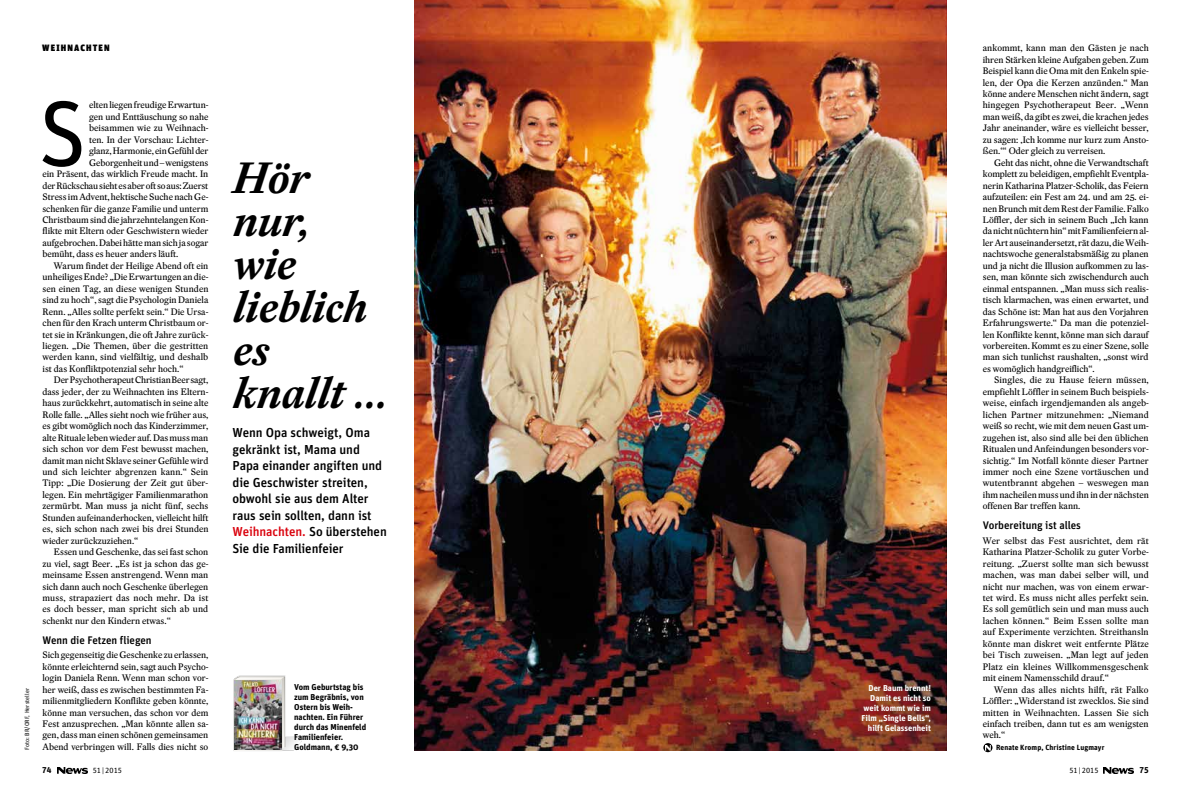
<style>
.page{position:relative;width:1191px;height:794px;background:#fff}
.page>*{position:absolute;margin:0;border:0;box-sizing:border-box;transform-origin:0 0}
.t1{font:92.3px "Unit OT";color:#000}
.t2{font:italic 600 42.8px/43px "Eudald News";letter-spacing:-.01em;color:#000}
.t3{font:500 13px/16.5px "Unit OT";letter-spacing:-.005em;color:#000}
.t4{font:500 11px "Unit OT";letter-spacing:-.005em;color:#000}
.t5{font:9.2px/11.5px "Eudald News";color:#000;text-align:justify}
.t6{font:900 9.2px "Unit OT";letter-spacing:.125em;color:#000}
.t7{font:700 8.5px/10px "Unit OT";color:#000}
.t8{font:700 8.5px/10px "Unit OT";color:#fff;text-align:right}
.t9{font:700 7.5px "Unit OT";letter-spacing:.015em;color:#000}
.t10{font:7.5px "Unit OT";letter-spacing:.005em;color:#000}
.t11{font:6px "Unit OT";letter-spacing:.005em;color:#000}
.s1{color:#da030e}
</style>
<div class="page">
<img style="left:58px;top:767px;width:30px;height:6px">
<img style="left:1103px;top:767px;width:30px;height:6px">
<img style="left:233px;top:675px;width:71px;height:76px">
<img style="left:235px;top:680px;width:46px;height:70px">
<img style="left:415px;top:0;width:531px;height:750px">
<svg style="left:983px;top:743px;width:9px;height:9px"></svg>
<svg style="left:985px;top:746px;width:6px;height:4px"></svg>
<p class="t11" style="left:23px;top:750px;width:63px;rotate:-90deg">Foto: BR/ORF, Hersteller</p>
<p class="t6" style="left:42px;top:42px;width:69px">WEIHNACHTEN</p>
<h1 class="t1" style="left:38px;top:75px;width:50px">S</h1>
<p class="t5" style="left:89px;top:99px;width:121px">elten liegen freudige Erwartun-</p>
<p class="t5" style="left:89px;top:111px;width:121px">gen und Enttäuschung so nahe</p>
<p class="t5" style="left:89px;top:122px;width:121px">beisammen wie zu Weihnach-</p>
<p class="t5" style="left:89px;top:134px;width:121px">ten. In der Vorschau: Lichter-</p>
<p class="t5" style="left:89px;top:145px;width:121px">glanz, Harmonie, ein Gefühl der</p>
<p class="t5" style="left:89px;top:157px;width:121px">Geborgenheit und – wenigstens</p>
<p class="t5" style="left:42px;top:168px;width:167px">ein Präsent, das wirklich Freude macht. In</p>
<p class="t5" style="left:42px;top:179px;width:167px">der Rückschau sieht es aber oft so aus: Zuerst</p>
<p class="t5" style="left:42px;top:191px;width:167px">Stress im Advent, hektische Suche nach Ge-</p>
<p class="t5" style="left:42px;top:202px;width:167px">schenken für die ganze Familie und unterm</p>
<p class="t5" style="left:42px;top:214px;width:167px">Christbaum sind die jahrzehntelangen Kon-</p>
<p class="t5" style="left:42px;top:225px;width:167px">flikte mit Eltern oder Geschwistern wieder</p>
<p class="t5" style="left:42px;top:237px;width:167px">aufgebrochen. Dabei hätte man sich ja sogar</p>
<p class="t5" style="left:42px;top:248px;width:137px">bemüht, dass es heuer anders läuft.</p>
<p class="t5" style="left:54px;top:260px;width:156px">Warum findet der Heilige Abend oft ein</p>
<p class="t5" style="left:42px;top:271px;width:167px">unheiliges Ende? „Die Erwartungen an die-</p>
<p class="t5" style="left:42px;top:282px;width:167px">sen einen Tag, an diese wenigen Stunden</p>
<p class="t5" style="left:42px;top:294px;width:167px">sind zu hoch“, sagt die Psychologin Daniela</p>
<p class="t5" style="left:42px;top:305px;width:167px">Renn. „Alles sollte perfekt sein.“ Die Ursa-</p>
<p class="t5" style="left:42px;top:317px;width:167px">chen für den Krach unterm Christbaum or-</p>
<p class="t5" style="left:42px;top:328px;width:167px">tet sie in Kränkungen, die oft Jahre zurück-</p>
<p class="t5" style="left:42px;top:340px;width:167px">liegen. „Die Themen, über die gestritten</p>
<p class="t5" style="left:42px;top:351px;width:167px">werden kann, sind vielfältig, und deshalb</p>
<p class="t5" style="left:42px;top:363px;width:142px">ist das Konfliktpotenzial sehr hoch.“</p>
<p class="t5" style="left:54px;top:374px;width:156px">Der Psychotherapeut Christian Beer sagt,</p>
<p class="t5" style="left:42px;top:386px;width:167px">dass jeder, der zu Weihnachten ins Eltern-</p>
<p class="t5" style="left:42px;top:397px;width:167px">haus zurückkehrt, automatisch in seine alte</p>
<p class="t5" style="left:42px;top:408px;width:167px">Rolle falle. „Alles sieht noch wie früher aus,</p>
<p class="t5" style="left:42px;top:420px;width:167px">es gibt womöglich noch das Kinderzimmer,</p>
<p class="t5" style="left:42px;top:431px;width:167px">alte Rituale leben wieder auf. Das muss man</p>
<p class="t5" style="left:42px;top:443px;width:167px">sich schon vor dem Fest bewusst machen,</p>
<p class="t5" style="left:42px;top:454px;width:167px">damit man nicht Sklave seiner Gefühle wird</p>
<p class="t5" style="left:42px;top:466px;width:167px">und sich leichter abgrenzen kann.“ Sein</p>
<p class="t5" style="left:42px;top:477px;width:167px">Tipp: „Die Dosierung der Zeit gut über-</p>
<p class="t5" style="left:42px;top:489px;width:167px">legen. Ein mehrtägiger Familienmarathon</p>
<p class="t5" style="left:42px;top:500px;width:167px">zermürbt. Man muss ja nicht fünf, sechs</p>
<p class="t5" style="left:42px;top:512px;width:167px">Stunden aufeinanderhocken, vielleicht hilft</p>
<p class="t5" style="left:42px;top:523px;width:167px">es, sich schon nach zwei bis drei Stunden</p>
<p class="t5" style="left:42px;top:534px;width:97px">wieder zurückzuziehen.“</p>
<p class="t5" style="left:54px;top:546px;width:156px">Essen und Geschenke, das sei fast schon</p>
<p class="t5" style="left:42px;top:557px;width:167px">zu viel, sagt Beer. „Es ist ja schon das ge-</p>
<p class="t5" style="left:42px;top:569px;width:167px">meinsame Essen anstrengend. Wenn man</p>
<p class="t5" style="left:42px;top:580px;width:167px">sich dann auch noch Geschenke überlegen</p>
<p class="t5" style="left:42px;top:592px;width:167px">muss, strapaziert das noch mehr. Da ist</p>
<p class="t5" style="left:42px;top:603px;width:167px">es doch besser, man spricht sich ab und</p>
<p class="t5" style="left:42px;top:615px;width:130px">schenkt nur den Kindern etwas.“</p>
<p class="t4" style="left:42px;top:633px;width:111px">Wenn die Fetzen fliegen</p>
<p class="t5" style="left:42px;top:649px;width:167px">Sich gegenseitig die Geschenke zu erlassen, könnte erleichternd sein, sagt auch Psycho&shy;login Daniela Renn. Wenn man schon vor&shy;her weiß, dass es zwischen bestimmten Fa&shy;milienmitgliedern Konflikte geben könnte, könne man versuchen, das schon vor dem Fest anzusprechen. „Man könnte allen sa&shy;gen, dass man einen schönen gemeinsamen Abend verbringen will. Falls dies nicht so</p>
<h2 class="t2" style="left:232px;top:156px;width:156px">Hör nur,<br>wie lieblich es knallt …</h2>
<h3 class="t3" style="left:232px;top:424px;width:156px">Wenn Opa schweigt, Oma gekränkt ist, Mama und<br>Papa einander angiften und die Geschwister streiten, obwohl sie aus dem Alter raus sein sollten, dann ist<br><span class="s1">Weihnachten.</span> So überstehen<br>Sie die Familienfeier</h3>
<p class="t7" style="left:294px;top:682px;width:74px">Vom Geburtstag bis zum Begräbnis, von<br>Ostern bis Weih&shy;nachten. Ein Führer durch das Minenfeld<br>Familienfeier.<br>Goldmann, € 9,30</p>
<p class="t8" style="left:861px;top:683px;width:71px">Der Baum brennt!<br>Damit es nicht so weit kommt wie im<br>Film „Single Bells“, hilft Gelassenheit</p>
<p class="t5" style="left:982px;top:42px;width:167px">ankommt, kann man den Gästen je nach ihren Stärken kleine Aufgaben geben. Zum Beispiel kann die Oma mit den Enkeln spie&shy;len, der Opa die Kerzen anzünden.“ Man könne andere Menschen nicht ändern, sagt hingegen Psychotherapeut Beer. „Wenn man weiß, da gibt es zwei, die krachen jedes Jahr aneinander, wäre es vielleicht besser, zu sagen: ‚Ich komme nur kurz zum Ansto&shy;ßen.‘“ Oder gleich zu verreisen.</p>
<p class="t5" style="left:982px;top:157px;width:167px;text-indent:11px">Geht das nicht, ohne die Verwandtschaft komplett zu beleidigen, empfiehlt Eventpla&shy;nerin Katharina Platzer-Scholik, das Feiern aufzuteilen: ein Fest am 24. und am 25. ei&shy;nen Brunch mit dem Rest der Familie. Falko Löffler, der sich in seinem Buch „Ich kann da nicht nüchtern hin“ mit Familienfeiern al&shy;ler Art auseinandersetzt, rät dazu, die Weih&shy;nachtswoche generalstabsmäßig zu planen und ja nicht die Illusion aufkommen zu las&shy;sen, man könnte sich zwischendurch auch einmal entspannen. „Man muss sich realis&shy;tisch klarmachen, was einen erwartet, und das Schöne ist: Man hat aus den Vorjahren Erfahrungswerte.“ Da man die potenziel&shy;len Konflikte kennt, könne man sich darauf vorbereiten. Kommt es zu einer Szene, solle man sich tunlichst raushalten, „sonst wird es womöglich handgreiflich“.</p>
<p class="t5" style="left:982px;top:374px;width:167px;text-indent:11px">Singles, die zu Hause feiern müssen, empfiehlt Löffler in seinem Buch beispiels&shy;weise, einfach irgendjemanden als angeb&shy;lichen Partner mitzunehmen: „Niemand weiß so recht, wie mit dem neuen Gast um&shy;zugehen ist, also sind alle bei den üblichen Ritualen und Anfeindungen besonders vor&shy;sichtig.“ Im Notfall könnte dieser Partner immer noch eine Szene vortäuschen und wutentbrannt abgehen – weswegen man ihm nacheilen muss und ihn in der nächsten offenen Bar treffen kann.</p>
<p class="t4" style="left:982px;top:518px;width:100px">Vorbereitung ist alles</p>
<p class="t5" style="left:982px;top:534px;width:167px">Wer selbst das Fest ausrichtet, dem rät Katharina Platzer-Scholik zu guter Vorbe&shy;reitung. „Zuerst sollte man sich bewusst machen, was man dabei selber will, und nicht nur machen, was von einem erwar&shy;tet wird. Es muss nicht alles perfekt sein.<br>Es soll gemütlich sein und man muss auch lachen können.“ Beim Essen sollte man auf Experimente verzichten. Streithansln könnte man diskret weit entfernte Plätze bei Tisch zuweisen. „Man legt auf jeden Platz ein kleines Willkommensgeschenk mit einem Namensschild drauf.“</p>
<p class="t5" style="left:982px;top:683px;width:167px;text-indent:11px">Wenn das alles nichts hilft, rät Falko Löffler: „Widerstand ist zwecklos. Sie sind mitten in Weihnachten. Lassen Sie sich einfach treiben, dann tut es am wenigsten weh.“</p>
<p class="t9" style="left:996px;top:742px;width:110px">Renate Kromp, Christine Lugmayr</p>
<p class="t7" style="left:42px;top:764px;width:11px">74</p>
<p class="t10" style="left:93px;top:765px;width:31px">51| 2015</p>
<p class="t10" style="left:1069px;top:765px;width:31px">51| 2015</p>
<p class="t7" style="left:1139px;top:764px;width:11px">75</p>
</div>
